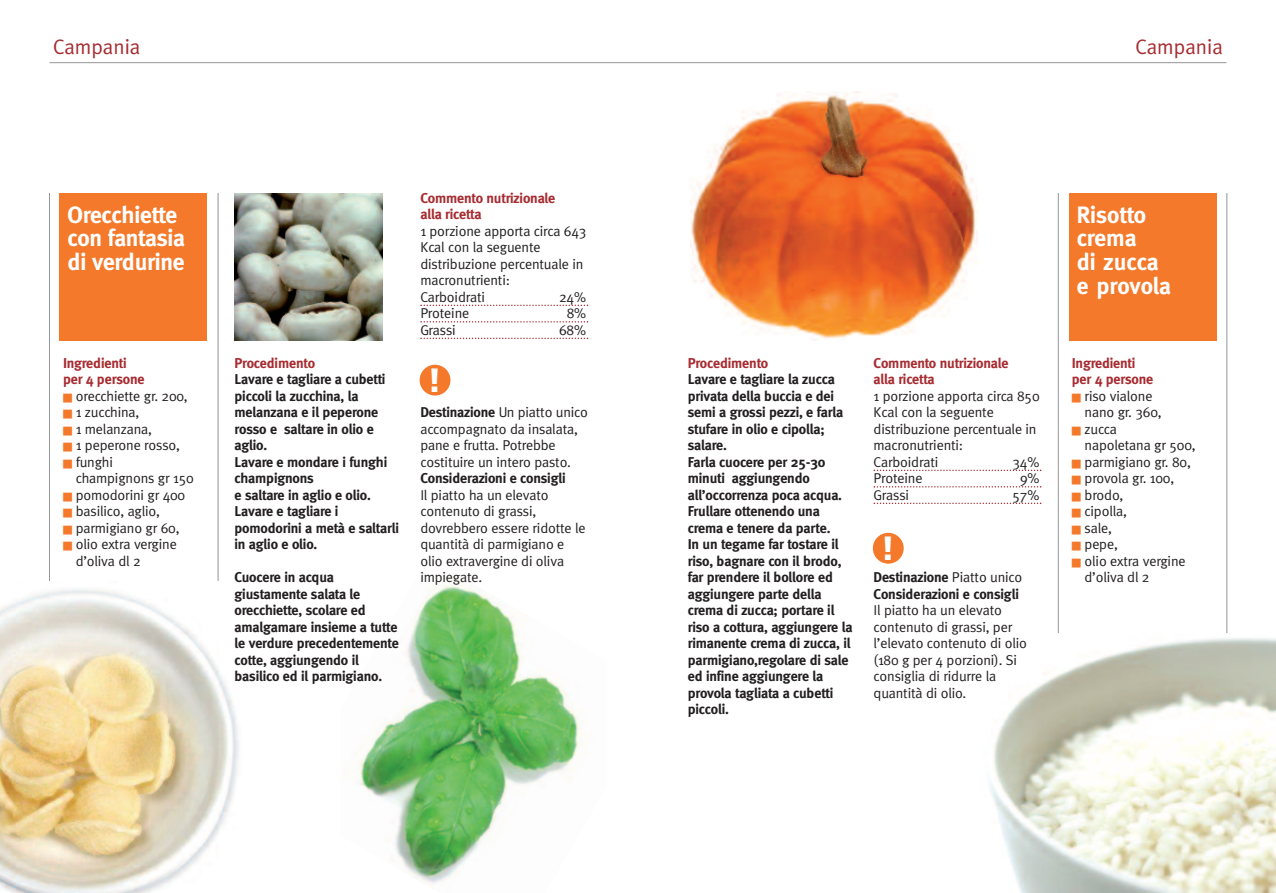
<style>
.page{position:relative;width:1276px;height:893px;background:#fff}
.page>*{position:absolute;margin:0;border:0;box-sizing:border-box;transform-origin:0 0}
.t1{font:900 33.6px "Frutiger";color:#fff}
.t2{font:700 23.7px/23.7px "Meta";letter-spacing:-.01em;color:#fff}
.t3{font:21px "Meta";color:#a72b30}
.t4{font:14.25px/16.5px "Meta";letter-spacing:-.01em;color:#231f20}
.t5{font:700 14.25px/16.5px "Meta";letter-spacing:-.01em;color:#231f20}
.t6{font:700 14.25px/16.5px "Meta";letter-spacing:-.01em;color:#a72b30}
.s1{color:#f4792a}
.s2{font-weight:700}
.s3{font-weight:400}
</style>
<div class="page">
<hr style="left:1226px;top:193px;width:1px;height:637px;background:#939598">
<hr style="left:1058px;top:193px;width:1px;height:637px;background:#939598">
<hr style="left:50px;top:62px;width:1176px;height:1px;background:#939598">
<hr style="left:218px;top:193px;width:1px;height:637px;background:#939598">
<hr style="left:49px;top:193px;width:1px;height:637px;background:#939598">
<div style="left:60px;top:193px;width:147px;height:148px;background:#f4792a"></div>
<img style="left:354px;top:578px;width:238px;height:310px">
<img style="left:0;top:581px;width:239px;height:312px">
<svg style="left:420px;top:305px;width:168px;height:1px"></svg>
<svg style="left:420px;top:321px;width:168px;height:2px"></svg>
<svg style="left:420px;top:338px;width:168px;height:1px"></svg>
<img style="left:235px;top:193px;width:147px;height:148px">
<div style="left:420px;top:365px;width:30px;height:31px;background:#f4792a;border-radius:50%"></div>
<img style="left:691px;top:91px;width:287px;height:249px">
<img style="left:989px;top:634px;width:287px;height:259px">
<div style="left:1068px;top:193px;width:148px;height:148px;background:#f4792a"></div>
<svg style="left:873px;top:470px;width:168px;height:1px"></svg>
<svg style="left:873px;top:486px;width:168px;height:2px"></svg>
<svg style="left:873px;top:503px;width:168px;height:1px"></svg>
<div style="left:873px;top:533px;width:30px;height:31px;background:#f4792a;border-radius:50%"></div>
<h3 class="t3" style="left:53px;top:34px;width:89px">Campania</h3>
<h2 class="t2" style="left:68px;top:203px;width:119px">Orecchiette con fantasia di verdurine</h2>
<p class="t6" style="left:63px;top:354px;width:83px">Ingredienti per 4 persone</p>
<p class="t4" style="left:63px;top:387px;width:126px"><span class="s1">■</span> orecchiette gr. 200,</p>
<p class="t4" style="left:63px;top:404px;width:78px"><span class="s1">■</span> 1 zucchina,</p>
<p class="t4" style="left:63px;top:420px;width:90px"><span class="s1">■</span> 1 melanzana,</p>
<p class="t4" style="left:63px;top:437px;width:119px"><span class="s1">■</span> 1 peperone rosso,</p>
<p class="t4" style="left:76px;top:453px;width:120px;text-indent:-13px"><span class="s1">■</span> funghi champignons gr 150</p>
<p class="t4" style="left:63px;top:486px;width:124px"><span class="s1">■</span> pomodorini gr 400</p>
<p class="t4" style="left:63px;top:503px;width:99px"><span class="s1">■</span> basilico, aglio,</p>
<p class="t4" style="left:63px;top:519px;width:118px"><span class="s1">■</span> parmigiano gr 60,</p>
<p class="t4" style="left:76px;top:536px;width:103px;text-indent:-13px"><span class="s1">■</span> olio extra vergine d’oliva dl 2</p>
<p class="t6" style="left:235px;top:354px;width:82px">Procedimento</p>
<p class="t5" style="left:235px;top:371px;width:166px">Lavare e tagliare a cubetti piccoli la zucchina, la melanzana e il peperone rosso e saltare in olio e aglio.<br>Lavare e mondare i funghi champignons<br>e saltare in aglio e olio.<br>Lavare e tagliare i pomodorini a metà e saltarli in aglio e olio.</p>
<p class="t5" style="left:235px;top:569px;width:166px">Cuocere in acqua giustamente salata le orecchiette, scolare ed amalgamare insieme a tutte le verdure precedentemente cotte, aggiungendo il basilico ed il parmigiano.</p>
<p class="t6" style="left:420px;top:189px;width:136px">Commento nutrizionale alla ricetta</p>
<p class="t4" style="left:420px;top:222px;width:168px">1 porzione apporta circa 643<br>Kcal con la seguente distribuzione percentuale in macronutrienti:<br>Carboidrati</p>
<p class="t4" style="left:559px;top:288px;width:28px">24%</p>
<p class="t4" style="left:420px;top:305px;width:50px">Proteine</p>
<p class="t4" style="left:567px;top:305px;width:21px">8%</p>
<p class="t4" style="left:420px;top:321px;width:37px">Grassi</p>
<p class="t4" style="left:559px;top:321px;width:28px">68%</p>
<h1 class="t1" style="left:427px;top:367px;width:16px">!</h1>
<p class="t4" style="left:420px;top:404px;width:169px"><span class="s2">Destinazione</span> Un piatto unico accompagnato da insalata, pane e frutta. Potrebbe costituire un intero pasto.</p>
<p class="t5" style="left:420px;top:470px;width:147px">Considerazioni e consigli</p>
<p class="t4" style="left:420px;top:486px;width:167px">Il piatto ha un elevato contenuto di grassi, dovrebbero essere ridotte le quantità di parmigiano e olio extravergine di oliva impiegate.</p>
<h3 class="t3" style="left:1135px;top:34px;width:89px">Campania</h3>
<p class="t6" style="left:688px;top:354px;width:82px">Procedimento</p>
<p class="t5" style="left:688px;top:371px;width:166px">Lavare e tagliare la zucca privata della buccia e dei semi a grossi pezzi, e farla stufare in olio e cipolla; salare.<br>Farla cuocere per 25-30 minuti aggiungendo all’occorrenza poca acqua.<br>Frullare ottenendo una crema e tenere da parte.<br>In un tegame far tostare il riso, bagnare con il brodo, far prendere il bollore ed aggiungere parte della crema di zucca; portare il riso a cottura, aggiungere la rimanente crema di zucca, il parmigiano,regolare di sale ed infine aggiungere la provola tagliata a cubetti piccoli.</p>
<p class="t6" style="left:873px;top:354px;width:136px">Commento nutrizionale alla ricetta</p>
<p class="t4" style="left:873px;top:387px;width:168px">1 porzione apporta circa 850<br>Kcal con la seguente distribuzione percentuale in macronutrienti:<br>Carboidrati</p>
<p class="t4" style="left:1012px;top:453px;width:28px">34%</p>
<p class="t4" style="left:873px;top:470px;width:50px">Proteine</p>
<p class="t4" style="left:1020px;top:470px;width:21px">9%</p>
<p class="t4" style="left:873px;top:486px;width:37px">Grassi</p>
<p class="t4" style="left:1012px;top:486px;width:28px">57%</p>
<h1 class="t1" style="left:880px;top:535px;width:16px">!</h1>
<p class="t5" style="left:873px;top:569px;width:150px">Destinazione <span class="s3">Piatto unico<br></span>Considerazioni e consigli</p>
<p class="t4" style="left:873px;top:602px;width:155px">Il piatto ha un elevato contenuto di grassi, per l’elevato contenuto di olio (180 g per 4 porzioni). Si consiglia di ridurre la quantità di olio.</p>
<h2 class="t2" style="left:1076px;top:203px;width:96px">Risotto crema<br>di zucca e provola</h2>
<p class="t6" style="left:1071px;top:354px;width:83px">Ingredienti per 4 persone</p>
<p class="t4" style="left:1084px;top:387px;width:79px;text-indent:-13px"><span class="s1">■</span> riso vialone nano gr. 360,</p>
<p class="t4" style="left:1084px;top:420px;width:112px;text-indent:-13px"><span class="s1">■</span> zucca<br>napoletana gr 500,</p>
<p class="t4" style="left:1071px;top:453px;width:120px"><span class="s1">■</span> parmigiano gr. 80,</p>
<p class="t4" style="left:1071px;top:470px;width:104px"><span class="s1">■</span> provola gr. 100,</p>
<p class="t4" style="left:1071px;top:486px;width:53px"><span class="s1">■</span> brodo,</p>
<p class="t4" style="left:1071px;top:503px;width:57px"><span class="s1">■</span> cipolla,</p>
<p class="t4" style="left:1071px;top:519px;width:42px"><span class="s1">■</span> sale,</p>
<p class="t4" style="left:1071px;top:536px;width:47px"><span class="s1">■</span> pepe,</p>
<p class="t4" style="left:1084px;top:552px;width:103px;text-indent:-13px"><span class="s1">■</span> olio extra vergine d’oliva dl 2</p>
</div>
